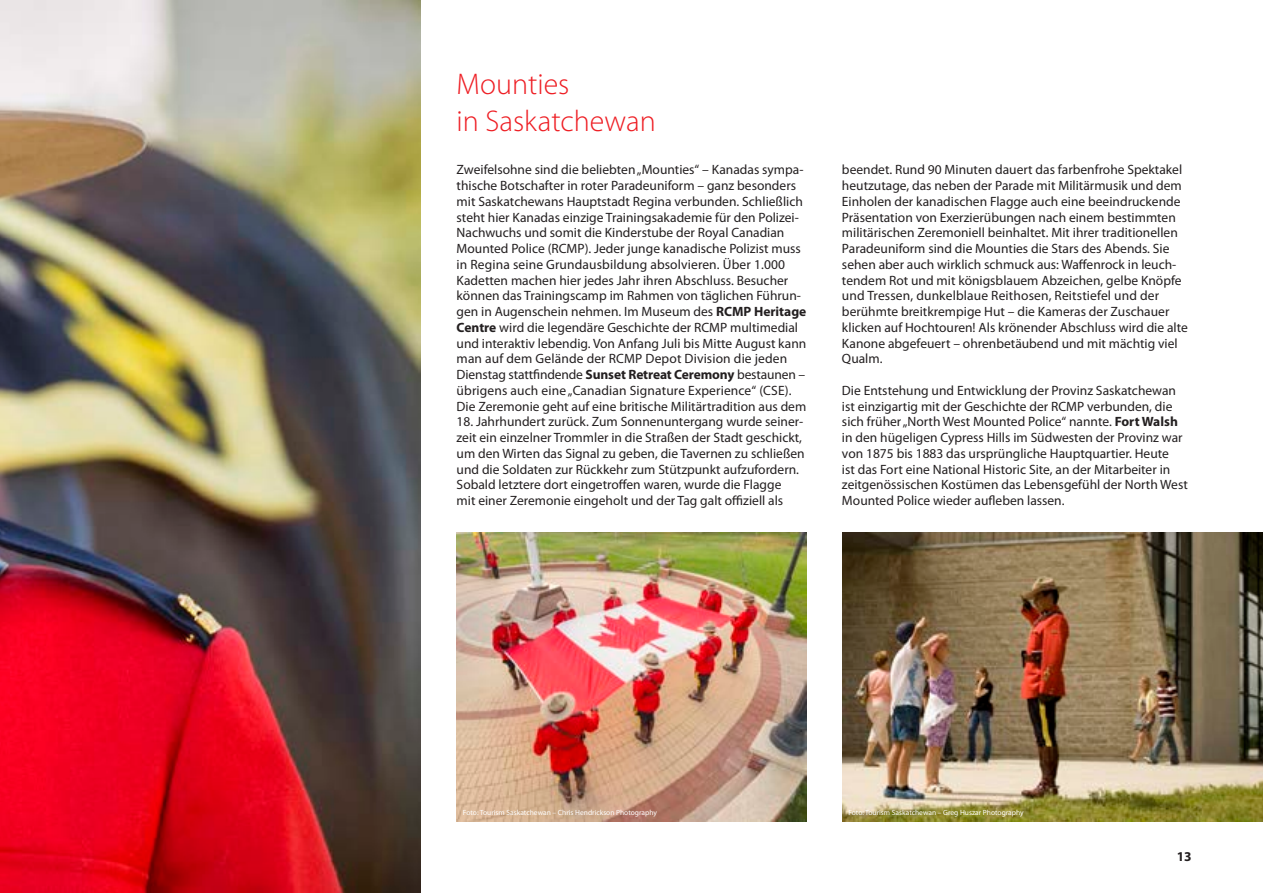
<style>
.page{position:relative;width:1263px;height:893px;background:#fff}
.page>*{position:absolute;margin:0;border:0;box-sizing:border-box;transform-origin:0 0}
.t1{font:300 30px/37.3px "Myriad Pro";color:#ee1d23}
.t2{font:13.5px/15.8px "Myriad Pro";color:#231f20}
.t3{font:700 13.5px "Myriad Pro";color:#231f20}
.t4{font:7.5px "Myriad Pro";color:#fff}
.s1{font-weight:700}
</style>
<div class="page">
<img style="left:0;top:0;width:421px;height:893px">
<img style="left:842px;top:533px;width:421px;height:289px">
<img style="left:457px;top:533px;width:349px;height:289px">
<h1 class="t1" style="left:457px;top:65px;width:201px">Mounties<br>in Saskatchewan</h1>
<p class="t2" style="left:457px;top:162px;width:351px">Zweifelsohne sind die beliebten „Mounties“ – Kanadas sympa&shy;thische Botschafter in roter Paradeuniform – ganz besonders mit Saskatchewans Hauptstadt Regina verbunden. Schließlich steht hier Kanadas einzige Trainingsakademie für den Polizei-Nachwuchs und somit die Kinderstube der Royal Canadian Mounted Police (RCMP). Jeder junge kanadische Polizist muss in Regina seine Grundausbildung absolvieren. Über 1.000<br>Kadetten machen hier jedes Jahr ihren Abschluss. Besucher können das Trainingscamp im Rahmen von täglichen Führun&shy;gen in Augenschein nehmen. Im Museum des <span class="s1">RCMP Heritage Centre</span> wird die legendäre Geschichte der RCMP multimedial und interaktiv lebendig. Von Anfang Juli bis Mitte August kann man auf dem Gelände der RCMP Depot Division die jeden Dienstag stattfindende <span class="s1">Sunset Retreat Ceremony</span> bestaunen – übrigens auch eine „Canadian Signature Experience“ (CSE).<br>Die Zeremonie geht auf eine britische Militärtradition aus dem</p>
<p class="t2" style="left:457px;top:414px;width:350px">18. Jahrhundert zurück. Zum Sonnenuntergang wurde seiner&shy;zeit ein einzelner Trommler in die Straßen der Stadt geschickt, um den Wirten das Signal zu geben, die Tavernen zu schließen und die Soldaten zur Rückkehr zum Stützpunkt aufzufordern.<br>Sobald letztere dort eingetroffen waren, wurde die Flagge<br>mit einer Zeremonie eingeholt und der Tag galt offiziell als</p>
<p class="t2" style="left:842px;top:162px;width:347px">beendet. Rund 90 Minuten dauert das farbenfrohe Spektakel heutzutage, das neben der Parade mit Militärmusik und dem Einholen der kanadischen Flagge auch eine beeindruckende Präsentation von Exerzierübungen nach einem bestimmten militärischen Zeremoniell beinhaltet. Mit ihrer traditionellen Paradeuniform sind die Mounties die Stars des Abends. Sie sehen aber auch wirklich schmuck aus: Waffenrock in leuch&shy;tendem Rot und mit königsblauem Abzeichen, gelbe Knöpfe und Tressen, dunkelblaue Reithosen, Reitstiefel und der berühmte breitkrempige Hut – die Kameras der Zuschauer klicken auf Hochtouren! Als krönender Abschluss wird die alte Kanone abgefeuert – ohrenbetäubend und mit mächtig viel Qualm.</p>
<p class="t2" style="left:842px;top:382px;width:347px">Die Entstehung und Entwicklung der Provinz Saskatchewan ist einzigartig mit der Geschichte der RCMP verbunden, die sich früher „North West Mounted Police“ nannte. <span class="s1">Fort Walsh </span>in den hügeligen Cypress Hills im Südwesten der Provinz war von 1875 bis 1883 das ursprüngliche Hauptquartier. Heute<br>ist das Fort eine National Historic Site, an der Mitarbeiter in zeitgenössischen Kostümen das Lebensgefühl der North West Mounted Police wieder aufleben lassen.</p>
<p class="t4" style="left:463px;top:808px;width:196px">Foto: Tourism Saskatchewan – Chris Hendrickson Photography</p>
<p class="t4" style="left:848px;top:808px;width:177px">Foto: Tourism Saskatchewan – Greg Huszar Photography</p>
<p class="t3" style="left:1177px;top:848px;width:16px">13</p>
</div>
